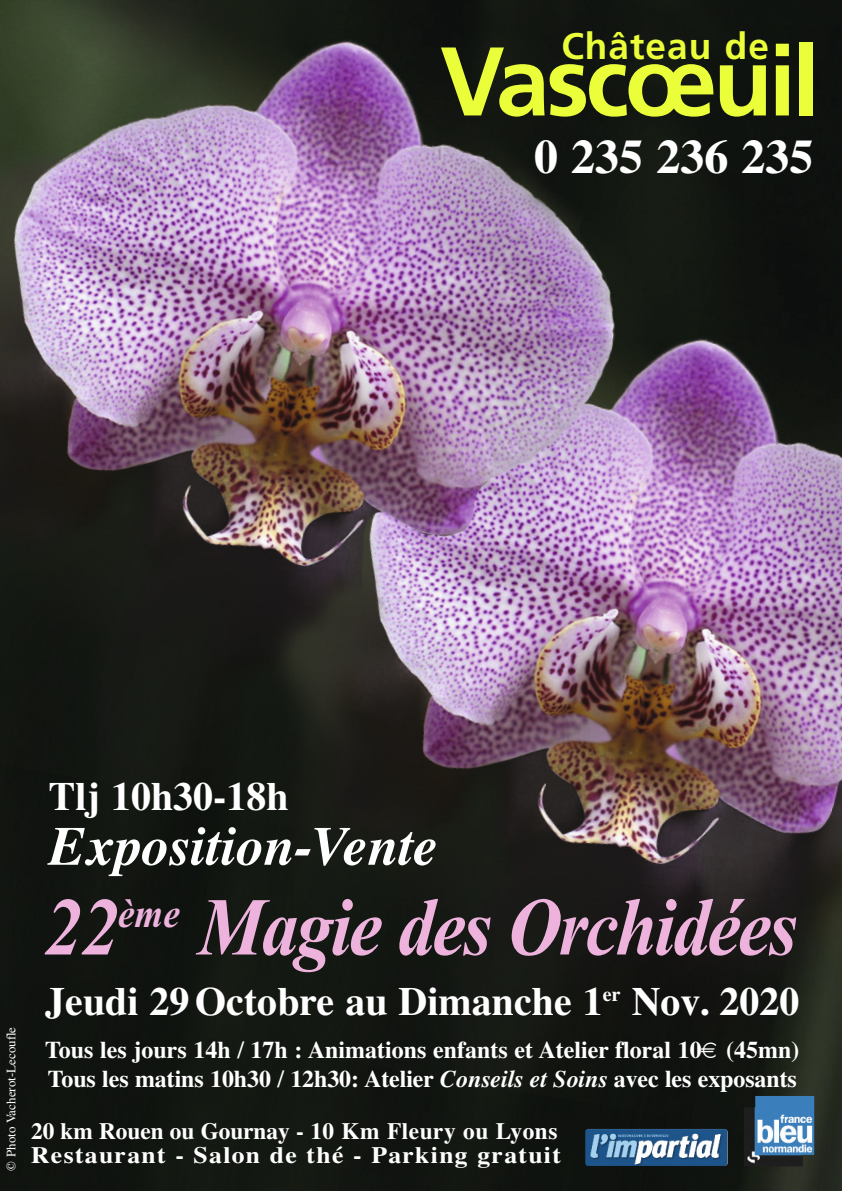
<style>
.page{position:relative;width:842px;height:1191px;background:#fff}
.page>*{position:absolute;margin:0;border:0;box-sizing:border-box;transform-origin:0 0}
.t1{font:700 97.3px "Frutiger";letter-spacing:-.04em;color:#eaff39}
.t2{font:italic 700 82px "Times New Roman";letter-spacing:-.03em;color:#eeb3dd;scale:.9 1}
.t3{font:italic 700 55px "Times";color:#fff}
.t4{font:700 48px "Times";color:#fff}
.t5{font:700 40px "Times";color:#fff}
.t6{font:700 37px "Frutiger";letter-spacing:.03em;color:#eaff39}
.t7{font:700 24px/28.8px "Times";color:#fff}
.t8{font:700 23.4px/24.5px "Times";letter-spacing:.05em;color:#fff}
.t9{font:13px "Times";color:#fff}
.s1{font-style:italic}
</style>
<div class="page">
<img style="left:0;top:0;width:842px;height:1191px">
<img style="left:744px;top:1096px;width:70px;height:70px">
<img style="left:585px;top:1129px;width:143px;height:37px">
<h3 class="t6" style="left:561px;top:32px;width:209px">Château de</h3>
<h1 class="t1" style="left:440px;top:42px;width:381px">Vascœuil</h1>
<h3 class="t4" style="left:534px;top:129px;width:281px">0 235 236 235</h3>
<p class="t9" style="left:3px;top:1170px;width:145px;rotate:-90deg">© Photo Vacherot-Lecoufle</p>
<h3 class="t5" style="left:49px;top:773px;width:241px">Tlj 10h30-18h</h3>
<h3 class="t3" style="left:49px;top:813px;width:390px">Exposition-Vente</h3>
<h2 class="t2" style="left:44px;top:878px;width:838px">22<sup>ème</sup> Magie des Orchidées</h2>
<h3 class="t5" style="left:45px;top:977px;width:756px">Jeudi 29Octobre au Dimanche 1<sup>er</sup> Nov. 2020</h3>
<p class="t7" style="left:45px;top:1035px;width:756px">Tous les jours 14h / 17h : Animations enfants et Atelier floral 10€ (45mn)<br>Tous les matins 10h30 / 12h30: Atelier <span class="s1">Conseils et Soins</span> avec les exposants</p>
<p class="t8" style="left:31px;top:1118px;width:531px">20 km Rouen ou Gournay - 10 Km Fleury ou Lyons<br>Restaurant - Salon de thé - Parking gratuit</p>
</div>
